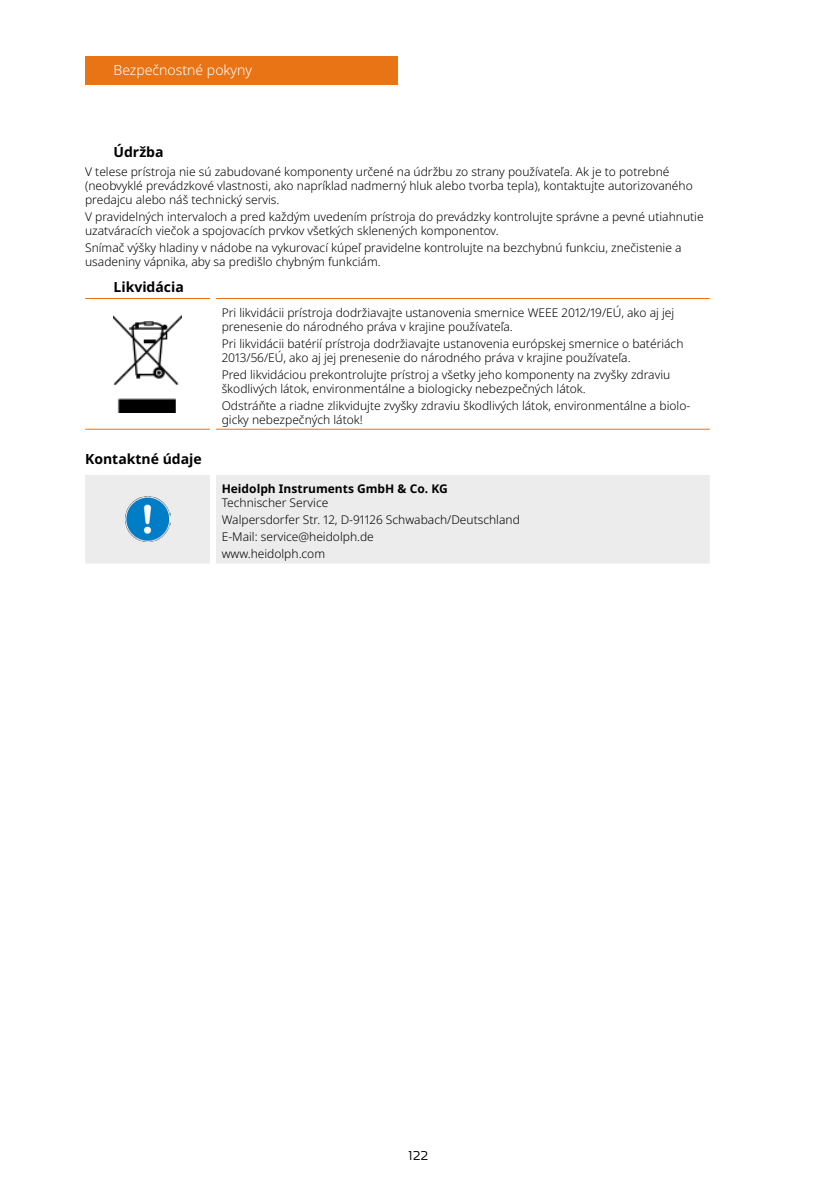
<style>
.page{position:relative;width:840px;height:1191px;background:#fff}
.page>*{position:absolute;margin:0;border:0;box-sizing:border-box;transform-origin:0 0}
.t1{font:700 14px "Noto Sans";color:#000}
.t2{font:300 14px "Noto Sans";color:#fff}
.t3{font:300 12px/14px "Noto Sans";color:#000}
.t4{font:700 12px "Noto Sans";color:#000}
.t5{font:300 12px "Max OT";color:#000}
</style>
<div class="page">
<div style="left:85px;top:57px;width:312px;height:28px;background:#e97416"></div>
<hr style="left:85px;top:298px;width:125px;height:1px;background:#e97416">
<hr style="left:85px;top:429px;width:125px;height:1px;background:#e97416">
<hr style="left:216px;top:298px;width:493px;height:1px;background:#e97416">
<hr style="left:216px;top:429px;width:493px;height:1px;background:#e97416">
<img style="left:114px;top:316px;width:67px;height:96px">
<div style="left:85px;top:475px;width:624px;height:88px;background:#ececed"></div>
<img style="left:125px;top:496px;width:45px;height:46px">
<p class="t2" style="left:113px;top:60px;width:140px">Bezpečnostné pokyny</p>
<p class="t1" style="left:113px;top:142px;width:51px">Údržba</p>
<p class="t3" style="left:85px;top:165px;width:609px">V telese prístroja nie sú zabudované komponenty určené na údržbu zo strany používateľa. Ak je to potrebné (neobvyklé prevádzkové vlastnosti, ako napríklad nadmerný hluk alebo tvorba tepla), kontaktujte autorizovaného predajcu alebo náš technický servis.</p>
<p class="t3" style="left:85px;top:210px;width:619px">V pravidelných intervaloch a pred každým uvedením prístroja do prevádzky kontrolujte správne a pevné utiahnutie uzatváracích viečok a spojovacích prvkov všetkých sklenených komponentov.</p>
<p class="t3" style="left:85px;top:241px;width:597px">Snímač výšky hladiny v nádobe na vykurovací kúpeľ pravidelne kontrolujte na bezchybnú funkciu, znečistenie a usadeniny vápnika, aby sa predišlo chybným funkciám.</p>
<p class="t1" style="left:113px;top:277px;width:72px">Likvidácia</p>
<p class="t3" style="left:221px;top:306px;width:454px">Pri likvidácii prístroja dodržiavajte ustanovenia smernice WEEE 2012/19/EÚ, ako aj jej prenesenie do národného práva v krajine používateľa.</p>
<p class="t3" style="left:221px;top:337px;width:463px">Pri likvidácii batérií prístroja dodržiavajte ustanovenia európskej smernice o batériách<br>2013/56/EÚ, ako aj jej prenesenie do národného práva v krajine používateľa.</p>
<p class="t3" style="left:221px;top:368px;width:450px">Pred likvidáciou prekontrolujte prístroj a všetky jeho komponenty na zvyšky zdraviu škodlivých látok, environmentálne a biologicky nebezpečných látok.</p>
<p class="t3" style="left:221px;top:398px;width:470px">Odstráňte a riadne zlikvidujte zvyšky zdraviu škodlivých látok, environmentálne a biolo&shy;gicky nebezpečných látok!</p>
<p class="t1" style="left:85px;top:448px;width:118px">Kontaktné údaje</p>
<p class="t4" style="left:221px;top:480px;width:227px">Heidolph Instruments GmbH &amp; Co. KG</p>
<p class="t3" style="left:221px;top:495px;width:299px;line-height:16.8px">Technischer Service<br>Walpersdorfer Str. 12, D-91126 Schwabach/Deutschland<br>E-Mail: service@heidolph.de<br>www.heidolph.com</p>
<p class="t5" style="left:408px;top:1148px;width:21px">122</p>
</div>
